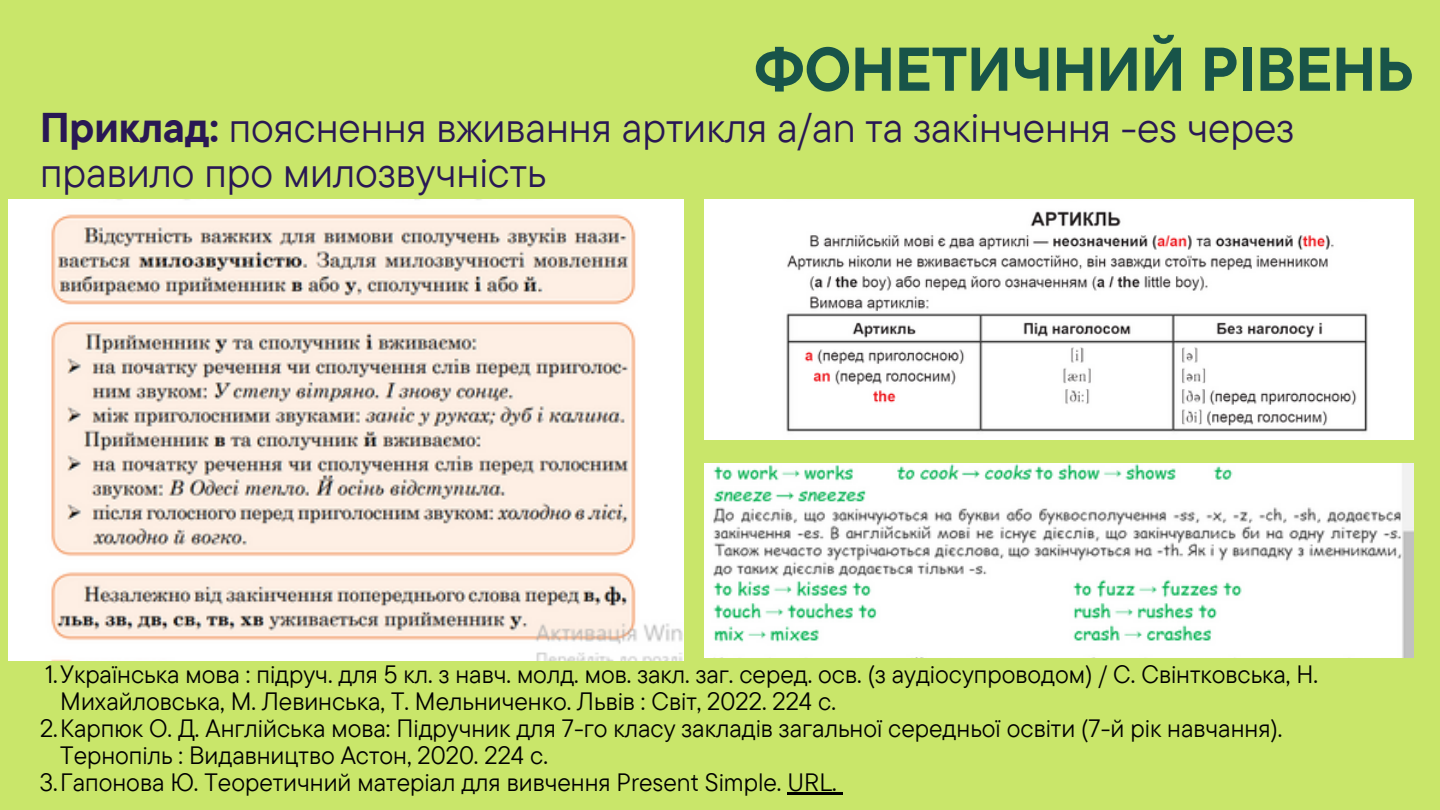
<style>
.page{position:relative;width:1440px;height:810px;background:#c9e66a}
.page>*{position:absolute;margin:0;border:0;box-sizing:border-box;transform-origin:0 0}
.t1{font:700 61.6px "TT Commons Pro";color:#185449}
.t2{font:41.4px/45px "TT Commons Pro";color:#291854}
.t3{font:25px/27px "TT Commons Pro";color:#000}
.s1{font-weight:700}
</style>
<div class="page">
<img style="left:704px;top:200px;width:709px;height:240px">
<img style="left:9px;top:200px;width:674px;height:460px">
<img style="left:704px;top:464px;width:709px;height:193px">
<hr style="left:787px;top:793px;width:50px;height:2px;background:#000">
<svg style="left:837px;top:793px;width:6px;height:2px"></svg>
<p class="t1" style="left:754px;top:29px;width:661px">ФОНЕТИЧНИЙ РІВЕНЬ</p>
<p class="t2" style="left:40px;top:104px;width:1256px"><span class="s1">Приклад:</span> пояснення вживання артикля a/an та закінчення -es через правило про милозвучність</p>
<p class="t3" style="left:60px;top:660px;width:1259px;text-indent:-15px">1.Українська мова : підруч. для 5 кл. з навч. молд. мов. закл. заг. серед. осв. (з аудіосупроводом) / С. Свінтковська, Н.<br>Михайловська, М. Левинська, Т. Мельниченко. Львів : Світ, 2022. 224 с.</p>
<p class="t3" style="left:60px;top:714px;width:1224px;text-indent:-20px">2.Карпюк О. Д. Англійська мова: Підручник для 7-го класу закладів загальної середньої освіти (7-й рік навчання).<br>Тернопіль : Видавництво Астон, 2020. 224 с.</p>
<p class="t3" style="left:40px;top:768px;width:798px">3.Гапонова Ю. Теоретичний матеріал для вивчення Present Simple. URL.</p>
</div>
